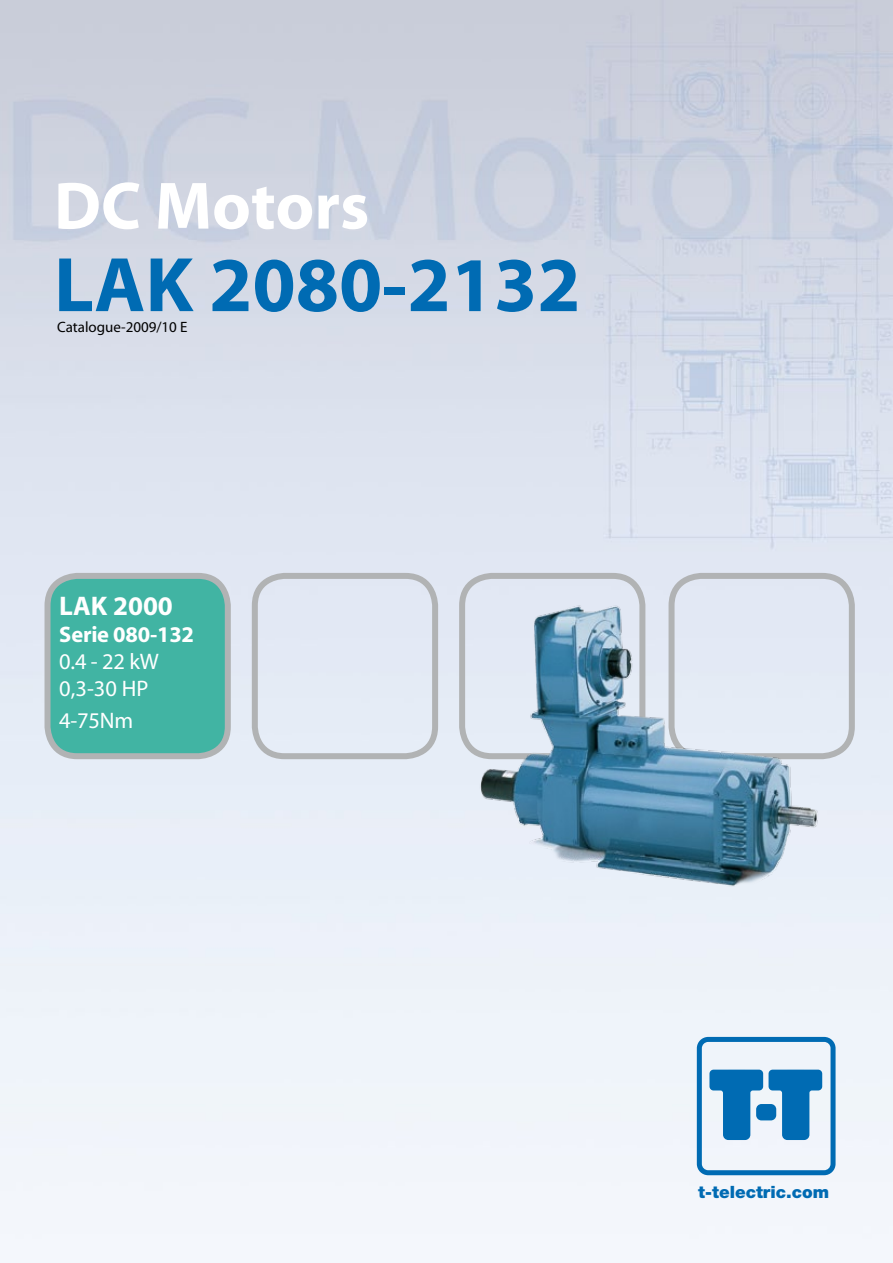
<style>
.page{position:relative;width:893px;height:1263px;background:#fff}
.page>*{position:absolute;margin:0;border:0;box-sizing:border-box;transform-origin:0 0}
.t1{font:700 78px "Myriad";color:#006bb3}
.t2{font:700 67.5px "Myriad";color:#fff}
.t3{font:700 27px "Myriad";color:#fff}
.t4{font:22.5px/27px "Myriad";letter-spacing:-.01em;color:#fff}
.t5{font:700 22.5px "Myriad";letter-spacing:-.01em;color:#fff}
.t6{font:900 16.95px "Helvetica Neue";color:#006bb3}
.t7{font:15px "Myriad";color:#000}
</style>
<div class="page">
<img style="left:0;top:0;width:893px;height:1263px">
<div style="left:48px;top:576px;width:180px;height:180px;background:#41b4a3;border-radius:30px"></div>
<div style="left:45px;top:573px;width:186px;height:186px;border:6px solid #b1b3b4;border-radius:30px"></div>
<div style="left:252px;top:573px;width:186px;height:186px;border:6px solid #b1b3b4;border-radius:30px"></div>
<div style="left:459px;top:573px;width:186px;height:186px;border:6px solid #b1b3b4;border-radius:30px"></div>
<div style="left:668px;top:573px;width:187px;height:186px;border:6px solid #b1b3b4;border-radius:30px"></div>
<svg style="left:697px;top:1037px;width:138px;height:138px"></svg>
<img style="left:469px;top:595px;width:370px;height:302px">
<h2 class="t2" style="left:54px;top:171px;width:317px">DC Motors</h2>
<h1 class="t1" style="left:54px;top:245px;width:528px">LAK 2080-2132</h1>
<p class="t7" style="left:57px;top:320px;width:132px">Catalogue-2009/10 E</p>
<p class="t3" style="left:59px;top:591px;width:115px">LAK 2000</p>
<p class="t5" style="left:59px;top:622px;width:136px">Serie 080-132</p>
<p class="t4" style="left:59px;top:648px;width:101px">0.4 - 22 kW<br>0,3-30 HP</p>
<p class="t4" style="left:59px;top:708px;width:75px">4-75Nm</p>
<p class="t6" style="left:698px;top:1182px;width:132px">t-telectric.com</p>
</div>
